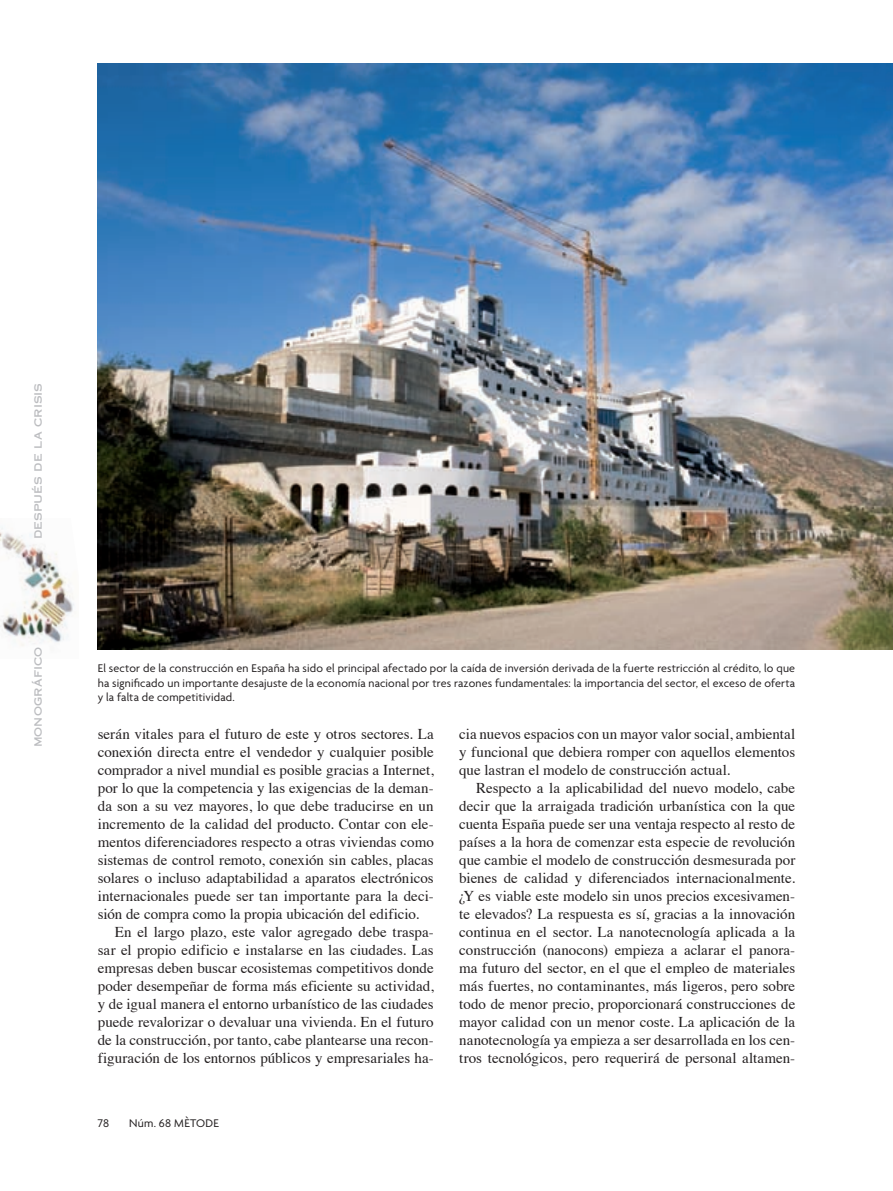
<style>
.page{position:relative;width:893px;height:1191px;background:#fff}
.page>*{position:absolute;margin:0;border:0;box-sizing:border-box;transform-origin:0 0}
.t1{font:15px/18px "Times";color:#231f20;text-align:justify}
.t2{font:12px/14.2px "Agenda";letter-spacing:.01em;color:#231f20;text-align:justify}
.t3{font:12px "Copperplate Thirty One AB";letter-spacing:.005em;color:#bcbdc0}
</style>
<div class="page">
<img style="left:0;top:527px;width:74px;height:119px">
<img style="left:97px;top:64px;width:796px;height:585px">
<p class="t3" style="left:31px;top:539px;width:158px;rotate:-90deg">después de la crisis</p>
<p class="t3" style="left:31px;top:747px;width:102px;rotate:-90deg">monográfico</p>
<p class="t2" style="left:98px;top:662px;width:699px">El sector de la construcción en España ha sido el principal afectado por la caída de inversión derivada de la fuerte restricción al crédito, lo que ha significado un importante desajuste de la economía nacional por tres razones fundamentales: la importancia del sector, el exceso de oferta y la falta de competitividad.</p>
<p class="t1" style="left:98px;top:726px;width:337px">serán vitales para el futuro de este y otros sectores. La</p>
<p class="t1" style="left:98px;top:744px;width:337px">conexión directa entre el vendedor y cualquier posible</p>
<p class="t1" style="left:98px;top:762px;width:337px">comprador a nivel mundial es posible gracias a Internet,</p>
<p class="t1" style="left:98px;top:780px;width:337px">por lo que la competencia y las exigencias de la deman-</p>
<p class="t1" style="left:98px;top:798px;width:337px">da son a su vez mayores, lo que debe traducirse en un</p>
<p class="t1" style="left:98px;top:816px;width:337px">incremento de la calidad del producto. Contar con ele-</p>
<p class="t1" style="left:98px;top:834px;width:338px">mentos diferenciadores respecto a otras viviendas como</p>
<p class="t1" style="left:98px;top:852px;width:337px">sistemas de control remoto, conexión sin cables, placas</p>
<p class="t1" style="left:98px;top:870px;width:337px">solares o incluso adaptabilidad a aparatos electrónicos</p>
<p class="t1" style="left:98px;top:888px;width:337px">internacionales puede ser tan importante para la deci-</p>
<p class="t1" style="left:98px;top:906px;width:323px">sión de compra como la propia ubicación del edificio.</p>
<p class="t1" style="left:115px;top:924px;width:320px">En el largo plazo, este valor agregado debe traspa-</p>
<p class="t1" style="left:98px;top:942px;width:337px">sar el propio edificio e instalarse en las ciudades. Las</p>
<p class="t1" style="left:98px;top:960px;width:337px">empresas deben buscar ecosistemas competitivos donde</p>
<p class="t1" style="left:98px;top:978px;width:337px">poder desempeñar de forma más eficiente su actividad,</p>
<p class="t1" style="left:98px;top:996px;width:337px">y de igual manera el entorno urbanístico de las ciudades</p>
<p class="t1" style="left:98px;top:1014px;width:337px">puede revalorizar o devaluar una vivienda. En el futuro</p>
<p class="t1" style="left:98px;top:1032px;width:337px">de la construcción, por tanto, cabe plantearse una recon-</p>
<p class="t1" style="left:98px;top:1050px;width:337px">figuración de los entornos públicos y empresariales ha-</p>
<p class="t2" style="left:98px;top:1116px;width:13px">78</p>
<p class="t2" style="left:129px;top:1116px;width:91px">Núm. 68 MÈTODE</p>
<p class="t1" style="left:459px;top:726px;width:337px">cia nuevos espacios con un mayor valor social, ambiental y funcional que debiera romper con aquellos elementos que lastran el modelo de construcción actual.</p>
<p class="t1" style="left:459px;top:780px;width:338px;text-indent:17px">Respecto a la aplicabilidad del nuevo modelo, cabe decir que la arraigada tradición urbanística con la que cuenta España puede ser una ventaja respecto al resto de países a la hora de comenzar esta especie de revolución que cambie el modelo de construcción desmesurada por bienes de calidad y diferenciados internacionalmente. ¿Y es viable este modelo sin unos precios excesivamen&shy;te elevados? La respuesta es sí, gracias a la innovación continua en el sector. La nanotecnología aplicada a la construcción (nanocons) empieza a aclarar el panora&shy;ma futuro del sector, en el que el empleo de materiales más fuertes, no contaminantes, más ligeros, pero sobre todo de menor precio, proporcionará construcciones de mayor calidad con un menor coste. La aplicación de la nanotecnología ya empieza a ser desarrollada en los cen&shy;tros tecnológicos, pero requerirá de personal altamen-</p>
</div>
